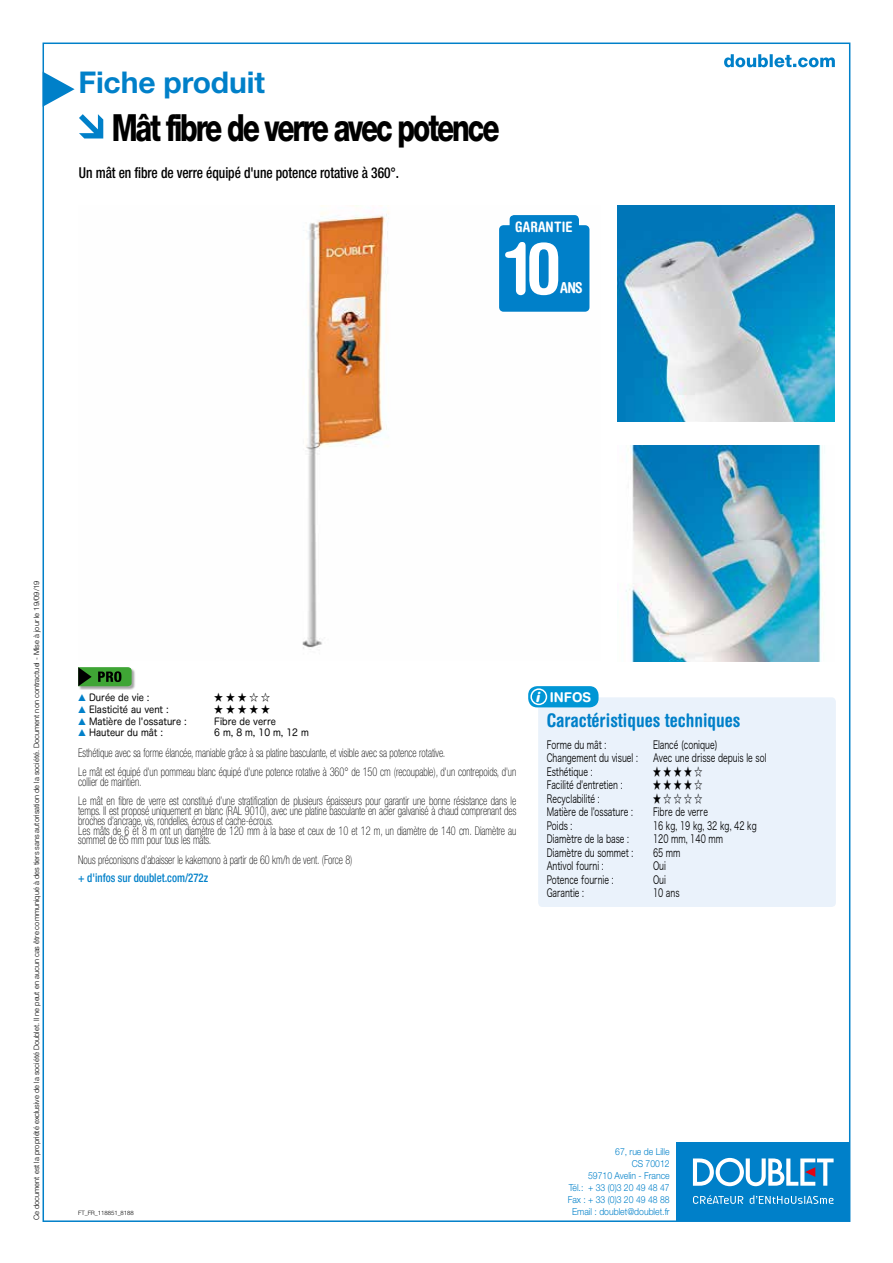
<style>
.page{position:relative;width:893px;height:1263px;background:#fff}
.page>*{position:absolute;margin:0;border:0;box-sizing:border-box;transform-origin:0 0}
.t1{font:700 condensed 72px "Helvetica Rounded LT Std";color:#fff}
.t2{font:800 37.5px "Helvetica Neue LT Std";letter-spacing:-.075em;color:#000;scale:.75 1}
.t3{font:700 30px "Helvetica Neue LT Std";letter-spacing:-.005em;color:#0080c9}
.t4{font:700 condensed 18.75px "Helvetica Rounded LT Std";color:#0080c9}
.t5{font:500 condensed 15px "Helvetica Neue LT Std";letter-spacing:-.005em;color:#000;scale:.9 1}
.t6{font:700 condensed 15px "Helvetica Rounded LT Std";color:#fff}
.t7{font:700 condensed 14.4px "Helvetica Rounded LT Std";letter-spacing:.01em;color:#fff}
.t8{font:700 13.5px "Helvetica Rounded LT Std";color:#fff;scale:.95 1}
.t9{font:100 condensed 12px/9.8px "Helvetica Neue LT Std";color:#000;scale:.85 1}
.t10{font:500 condensed 12px "Helvetica Neue LT Std";color:#0080c9;scale:.9 1}
.t11{font:11.25px "Hira Kaku Pro N W3";color:#000;scale:.7 1}
.t12{font:9.75px "Hira Maru Pro W4";color:#000;scale:.91 1}
.t13{font:9.75px "Hira Maru Pro W4";letter-spacing:.335em;color:#000;scale:.91 1}
.t14{font:300 9.6px/12px "Helvetica Neue LT Std";color:#0080c9;text-align:right;scale:.9 1}
.t15{font:300 7.5px "Helvetica Neue LT Std";color:#000}
.t16{font:300 6px "Helvetica Neue LT Std";letter-spacing:-.005em;color:#000}
.s1{color:#0080c9}
.s2{font-weight:900;font-style:italic}
</style>
<div class="page">
<div style="left:676px;top:1142px;width:174px;height:78px;background:#0080c9"></div>
<svg style="left:693px;top:1158px;width:141px;height:28px"></svg>
<svg style="left:693px;top:1195px;width:50px;height:9px"></svg>
<svg style="left:750px;top:1195px;width:83px;height:9px"></svg>
<svg style="left:724px;top:54px;width:111px;height:13px"></svg>
<svg style="left:43px;top:72px;width:32px;height:35px"></svg>
<div style="left:538px;top:697px;width:298px;height:210px;background:#eaf2fb;border-radius:4px"></div>
<div style="left:528px;top:686px;width:71px;height:21px;background:#0096d5;border-radius:9px"></div>
<div style="left:527px;top:685px;width:73px;height:24px;border:2px solid #fff;border-radius:10px"></div>
<div style="left:530px;top:688px;width:17px;height:17px;border:2px solid #fff;border-radius:50%"></div>
<img style="left:302px;top:205px;width:87px;height:445px">
<svg style="left:79px;top:114px;width:24px;height:24px"></svg>
<img style="left:626px;top:445px;width:199px;height:216px">
<img style="left:618px;top:205px;width:216px;height:216px">
<div style="left:78px;top:667px;width:57px;height:23px;background:#000;opacity:.35"></div>
<svg style="left:78px;top:667px;width:54px;height:19px"></svg>
<div style="left:498px;top:224px;width:92px;height:88px;background:#0080c9;border-radius:5px"></div>
<div style="left:497px;top:224px;width:94px;height:89px;border:2px solid #fff;border-radius:5px"></div>
<div style="left:510px;top:215px;width:69px;height:22px;background:#0080c9;border-radius:4px"></div>
<div style="left:508px;top:213px;width:73px;height:26px;border:2px solid #fff;border-radius:5px"></div>
<h3 class="t3" style="left:78px;top:64px;width:188px">Fiche produit</h3>
<h2 class="t2" style="left:112px;top:105px;width:519px">Mât fibre de verre avec potence</h2>
<p class="t5" style="left:79px;top:164px;width:357px">Un mât en fibre de verre équipé d'une potence rotative à 360°.</p>
<p class="t7" style="left:515px;top:218px;width:59px">GARANTIE</p>
<h1 class="t1" style="left:506px;top:225px;width:56px">10</h1>
<p class="t6" style="left:560px;top:278px;width:24px">ANS</p>
<p class="t15" style="left:32px;top:1220px;width:641px;rotate:-90deg">Ce document est la propriété exclusive de la société Doublet. Il ne peut en aucun cas être communiqué à des tiers sans autorisation de la société. Document non contractuel - Mise à jour le 19/09/19</p>
<p class="t12" style="left:78px;top:689px;width:80px"><span class="s1">▲</span> Durée de vie :</p>
<p class="t12" style="left:214px;top:689px;width:63px">★★★☆☆</p>
<p class="t12" style="left:78px;top:701px;width:101px"><span class="s1">▲</span> Elasticité au vent :</p>
<p class="t12" style="left:214px;top:701px;width:63px">★★★★★</p>
<p class="t12" style="left:78px;top:713px;width:121px"><span class="s1">▲</span> Matière de l'ossature :</p>
<p class="t12" style="left:214px;top:713px;width:69px">Fibre de verre</p>
<p class="t12" style="left:78px;top:724px;width:95px"><span class="s1">▲</span> Hauteur du mât :</p>
<p class="t13" style="left:214px;top:724px;width:105px">6m,8m,10m,12m</p>
<p class="t9" style="left:78px;top:743px;width:517px;line-height:19.5px">Esthétique avec sa forme élancée, maniable grâce à sa platine basculante, et visible avec sa potence rotative.<br>Le mât est équipé d'un pommeau blanc équipé d'une potence rotative à 360° de 150 cm (recoupable), d'un contrepoids, d'un</p>
<p class="t9" style="left:78px;top:772px;width:517px;line-height:19.5px">collier de maintien.<br>Le mât en fibre de verre est constitué d’une stratification de plusieurs épaisseurs pour garantir une bonne résistance dans le</p>
<p class="t9" style="left:78px;top:806px;width:517px">temps. Il est proposé uniquement en blanc (RAL 9010), avec une platine basculante en acier galvanisé à chaud comprenant des broches d’ancrage, vis, rondelles, écrous et cache-écrous.<br>Les mâts de 6 et 8 m ont un diamètre de 120 mm à la base et ceux de 10 et 12 m, un diamètre de 140 cm. Diamètre au sommet de 65 mm pour tous les mâts.</p>
<p class="t9" style="left:78px;top:855px;width:324px">Nous préconisons d'abaisser le kakemono à partir de 60 km/h de vent. (Force 8)</p>
<p class="t10" style="left:78px;top:870px;width:146px">+ d'infos sur doublet.com/272z</p>
<p class="t8" style="left:536px;top:688px;width:60px"><span class="s2">i</span> INFOS</p>
<h3 class="t4" style="left:547px;top:709px;width:195px">Caractéristiques techniques</h3>
<p class="t11" style="left:547px;top:734px;width:87px">Forme du mât :</p>
<p class="t11" style="left:653px;top:734px;width:94px">Elancé (conique)</p>
<p class="t11" style="left:547px;top:748px;width:132px">Changement du visuel :</p>
<p class="t11" style="left:653px;top:748px;width:164px">Avec une drisse depuis le sol</p>
<p class="t11" style="left:547px;top:761px;width:67px">Esthétique :</p>
<p class="t11" style="left:653px;top:761px;width:72px">★ ★ ★ ★ ☆</p>
<p class="t11" style="left:547px;top:775px;width:110px">Facilité d'entretien :</p>
<p class="t11" style="left:653px;top:775px;width:72px">★ ★ ★ ★ ☆</p>
<p class="t11" style="left:547px;top:788px;width:77px">Recyclabilité :</p>
<p class="t11" style="left:653px;top:788px;width:72px">★ ☆ ☆ ☆ ☆</p>
<p class="t11" style="left:547px;top:802px;width:125px">Matière de l'ossature :</p>
<p class="t11" style="left:653px;top:802px;width:80px">Fibre de verre</p>
<p class="t11" style="left:547px;top:815px;width:38px">Poids :</p>
<p class="t11" style="left:653px;top:815px;width:150px">16 kg, 19 kg, 32 kg, 42 kg</p>
<p class="t11" style="left:547px;top:829px;width:119px">Diamètre de la base :</p>
<p class="t11" style="left:653px;top:829px;width:102px">120 mm, 140 mm</p>
<p class="t11" style="left:547px;top:842px;width:125px">Diamètre du sommet :</p>
<p class="t11" style="left:653px;top:842px;width:41px">65 mm</p>
<p class="t11" style="left:547px;top:856px;width:83px">Antivol fourni :</p>
<p class="t11" style="left:653px;top:856px;width:20px">Oui</p>
<p class="t11" style="left:547px;top:869px;width:97px">Potence fournie :</p>
<p class="t11" style="left:653px;top:869px;width:20px">Oui</p>
<p class="t11" style="left:547px;top:883px;width:55px">Garantie :</p>
<p class="t11" style="left:653px;top:883px;width:39px">10 ans</p>
<p class="t16" style="left:78px;top:1209px;width:57px">FT_FR_118851_8188</p>
<p class="t14" style="left:568px;top:1145px;width:115px">67, rue de Lille<br>CS 70012<br>59710 Avelin - France<br>Tél.: + 33 (0)3 20 49 48 47<br>Fax : + 33 (0)3 20 49 48 88<br>Email : doublet@doublet.fr</p>
</div>
